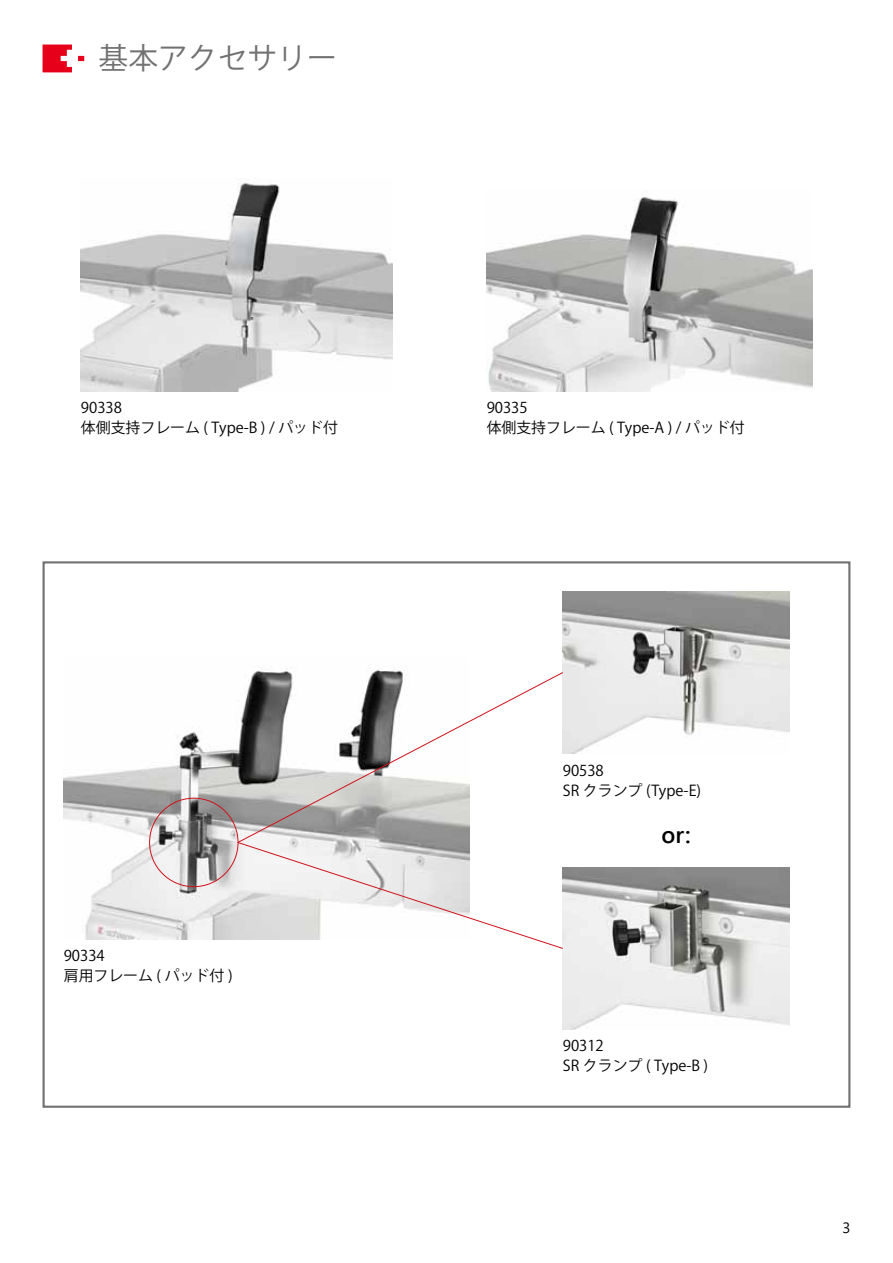
<style>
.page{position:relative;width:893px;height:1263px;background:#fff}
.page>*{position:absolute;margin:0;border:0;box-sizing:border-box;transform-origin:0 0}
.t1{font:29.7px "Koz Go Pro";color:#727171}
.t2{font:600 23.4px "Segoe UI";color:#000}
.t3{font:14.85px/20.2px "Koz Go Pro";color:#000}
.t4{font:14.85px "Segoe UI";color:#000}
</style>
<div class="page">
<img style="left:81px;top:183px;width:311px;height:208px">
<img style="left:487px;top:196px;width:325px;height:195px">
<img style="left:64px;top:667px;width:336px;height:272px">
<img style="left:563px;top:592px;width:226px;height:161px">
<img style="left:563px;top:868px;width:226px;height:161px">
<svg style="left:237px;top:671px;width:327px;height:170px"></svg>
<svg style="left:78px;top:56px;width:6px;height:5px"></svg>
<svg style="left:43px;top:45px;width:29px;height:27px"></svg>
<svg style="left:237px;top:841px;width:327px;height:108px"></svg>
<h1 class="t1" style="left:99px;top:39px;width:240px">基本アクセサリー</h1>
<p class="t3" style="left:81px;top:397px;width:258px">90338<br>体側支持フレーム ( Type-B ) / パッド付</p>
<p class="t3" style="left:487px;top:397px;width:260px">90335<br>体側支持フレーム ( Type-A ) / パッド付</p>
<p class="t3" style="left:64px;top:946px;width:170px">90334<br>肩用フレーム ( パッド付 )</p>
<p class="t3" style="left:563px;top:761px;width:140px">90538<br>SR クランプ (Type-E)</p>
<h2 class="t2" style="left:662px;top:812px;width:31px">or:</h2>
<p class="t3" style="left:563px;top:1035px;width:147px">90312<br>SR クランプ ( Type-B )</p>
<p class="t4" style="left:842px;top:1214px;width:10px">3</p>
</div>
